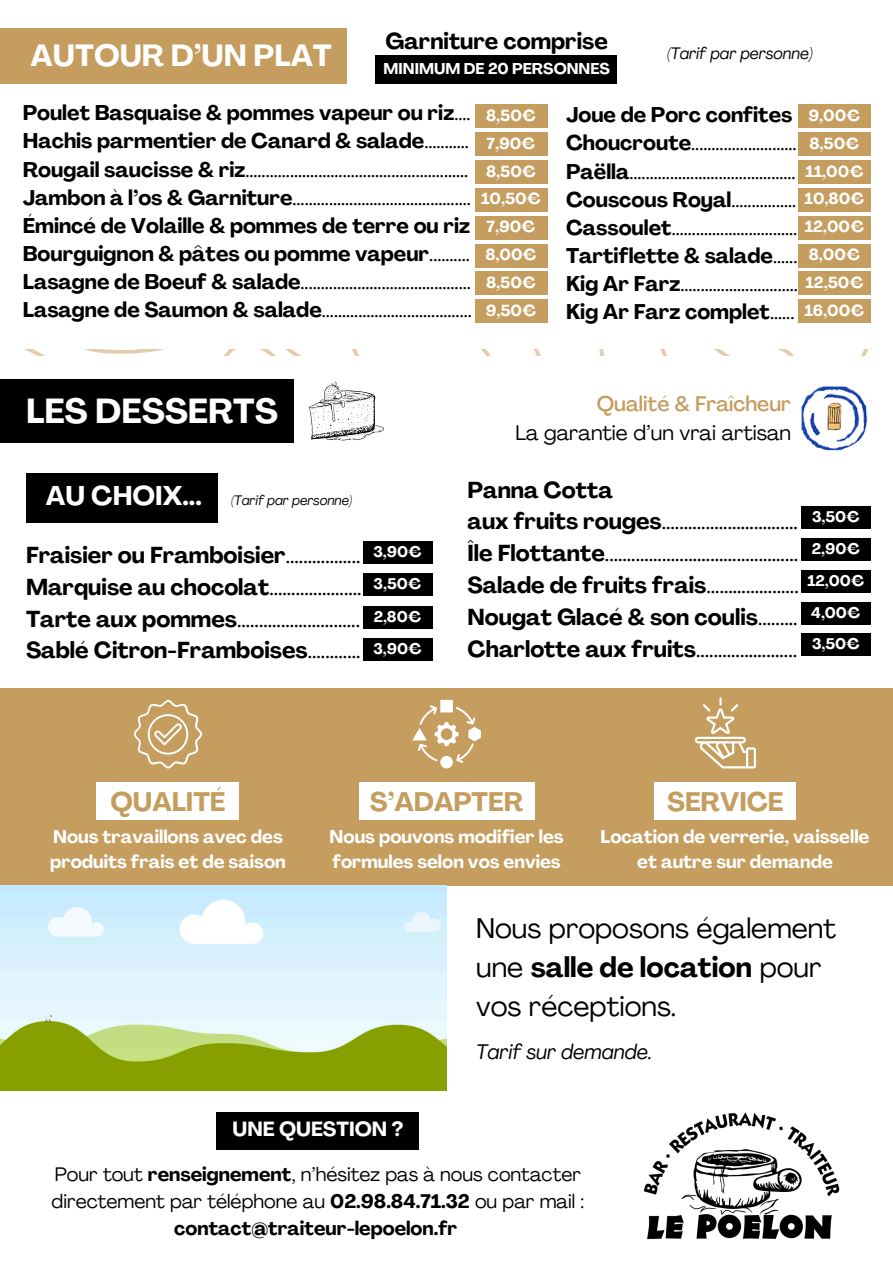
<style>
.page{position:relative;width:893px;height:1263px;background:#fff}
.page>*{position:absolute;margin:0;border:0;box-sizing:border-box;transform-origin:0 0}
.t1{font:700 34.35px "Agrandir";color:#fff}
.t2{font:700 30.22px "Agrandir";color:#fff}
.t3{font:28.05px/39px "Agrandir";color:#000}
.t4{font:700 26.78px "Agrandir";color:#fff}
.t5{font:700 26.47px "Agrandir";color:#c59d5f}
.t6{font:22.73px/31.9px "Agrandir";color:#000;text-align:justify}
.t7{font:700 22.65px "Agrandir";color:#000}
.t8{font:700 21px/28.1px "Agrandir";color:#000}
.t9{font:21px/28.1px "Agrandir";color:#000}
.t10{font:20.85px/28.8px "Agrandir";color:#000;text-align:right}
.t11{font:italic 20.85px "Agrandir";color:#000}
.t12{font:700 20.17px "Agrandir";color:#fff}
.t13{font:19.35px/27.1px "Agrandir";color:#000;text-align:center}
.t14{font:700 18.23px/25.3px "Agrandir";color:#fff}
.t15{font:italic 16.42px "Agrandir";color:#000}
.t16{font:700 15.83px "Agrandir";color:#fff}
.t17{font:700 15.45px "Agrandir";color:#fff}
.t18{font:700 15.15px "Agrandir";color:#fff}
.t19{font:italic 13.65px "Agrandir";color:#000}
.s1{font-weight:400}
.s2{font-weight:700}
.s3{font-weight:500;color:#c59d5f}
</style>
<div class="page">
<div style="left:0;top:28px;width:347px;height:55px;background:#c59d5f"></div>
<div style="left:475px;top:104px;width:72px;height:24px;background:#c59d5f"></div>
<div style="left:475px;top:132px;width:72px;height:24px;background:#c59d5f"></div>
<div style="left:475px;top:160px;width:72px;height:24px;background:#c59d5f"></div>
<div style="left:475px;top:188px;width:72px;height:24px;background:#c59d5f"></div>
<div style="left:475px;top:216px;width:72px;height:24px;background:#c59d5f"></div>
<div style="left:475px;top:244px;width:72px;height:24px;background:#c59d5f"></div>
<div style="left:475px;top:271px;width:72px;height:24px;background:#c59d5f"></div>
<div style="left:475px;top:299px;width:72px;height:24px;background:#c59d5f"></div>
<div style="left:798px;top:104px;width:72px;height:24px;background:#c59d5f"></div>
<div style="left:798px;top:132px;width:72px;height:24px;background:#c59d5f"></div>
<div style="left:798px;top:160px;width:72px;height:24px;background:#c59d5f"></div>
<div style="left:798px;top:188px;width:72px;height:24px;background:#c59d5f"></div>
<div style="left:798px;top:216px;width:72px;height:24px;background:#c59d5f"></div>
<div style="left:798px;top:244px;width:72px;height:24px;background:#c59d5f"></div>
<div style="left:798px;top:271px;width:72px;height:24px;background:#c59d5f"></div>
<div style="left:798px;top:299px;width:72px;height:24px;background:#c59d5f"></div>
<div style="left:375px;top:55px;width:242px;height:28px;background:#000"></div>
<div style="left:0;top:380px;width:294px;height:63px;background:#000"></div>
<div style="left:363px;top:541px;width:69px;height:23px;background:#000"></div>
<div style="left:801px;top:506px;width:69px;height:23px;background:#000"></div>
<div style="left:801px;top:538px;width:69px;height:23px;background:#000"></div>
<div style="left:801px;top:570px;width:69px;height:23px;background:#000"></div>
<div style="left:801px;top:602px;width:69px;height:23px;background:#000"></div>
<div style="left:801px;top:633px;width:69px;height:23px;background:#000"></div>
<div style="left:363px;top:573px;width:69px;height:23px;background:#000"></div>
<div style="left:363px;top:606px;width:69px;height:23px;background:#000"></div>
<div style="left:363px;top:638px;width:69px;height:23px;background:#000"></div>
<div style="left:26px;top:473px;width:192px;height:50px;background:#000"></div>
<svg style="left:308px;top:382px;width:76px;height:59px"></svg>
<div style="left:0;top:688px;width:893px;height:198px;background:#c59d5f"></div>
<div style="left:97px;top:782px;width:142px;height:38px;background:#fff"></div>
<div style="left:359px;top:782px;width:175px;height:38px;background:#fff"></div>
<div style="left:654px;top:782px;width:141px;height:38px;background:#fff"></div>
<svg style="left:96px;top:699px;width:107px;height:89px"></svg>
<svg style="left:412px;top:700px;width:69px;height:68px"></svg>
<svg style="left:695px;top:697px;width:61px;height:71px"></svg>
<div style="left:217px;top:1113px;width:202px;height:37px;background:#000"></div>
<img style="left:643px;top:1112px;width:197px;height:128px">
<img style="left:801px;top:386px;width:67px;height:65px">
<img style="left:0;top:886px;width:446px;height:204px">
<h4 class="t2" style="left:31px;top:44px;width:303px">AUTOUR D’UN PLAT</h4>
<p class="t7" style="left:385px;top:32px;width:224px">Garniture comprise</p>
<h2 class="t17" style="left:383px;top:62px;width:228px">MINIMUM DE 20 PERSONNES</h2>
<h4 class="t15" style="left:667px;top:46px;width:147px">(Tarif par personne)</h4>
<p class="t8" style="left:23px;top:101px;width:450px">Poulet Basquaise &amp; pommes vapeur ou riz<span class="s1">....<br></span>Hachis parmentier de Canard &amp; salade<span class="s1">...........<br></span>Rougail saucisse &amp; riz<span class="s1">.......................................................<br></span>Jambon à l’os &amp; Garniture<span class="s1">............................................<br></span>Émincé de Volaille &amp; pommes de terre ou riz Bourguignon &amp; pâtes ou pomme vapeur<span class="s1">..........<br></span>Lasagne de Boeuf &amp; salade<span class="s1">..........................................<br></span>Lasagne de Saumon &amp; salade<span class="s1">.....................................</span></p>
<h6 class="t16" style="left:486px;top:109px;width:51px">8,50€</h6>
<p class="t16" style="left:486px;top:137px;width:50px">7,90€</p>
<p class="t16" style="left:486px;top:165px;width:51px">8,50€</p>
<p class="t16" style="left:481px;top:193px;width:61px">10,50€</p>
<p class="t16" style="left:486px;top:220px;width:50px">7,90€</p>
<h3 class="t16" style="left:485px;top:248px;width:53px">8,00€</h3>
<h6 class="t16" style="left:486px;top:276px;width:51px">8,50€</h6>
<p class="t16" style="left:486px;top:304px;width:52px">9,50€</p>
<p class="t9" style="left:566px;top:103px;width:233px"><span class="s2">Joue de Porc confites Choucroute</span>..........................<br><span class="s2">Paëlla</span>.........................................<br><span class="s2">Couscous Royal</span>................<br><span class="s2">Cassoulet</span>...............................<br><span class="s2">Tartiflette &amp; salade</span>......<br><span class="s2">Kig Ar Farz</span>.............................<br><span class="s2">Kig Ar Farz complet</span>......</p>
<p class="t16" style="left:808px;top:109px;width:53px">9,00€</p>
<p class="t16" style="left:809px;top:137px;width:51px">8,50€</p>
<p class="t16" style="left:805px;top:165px;width:59px">11,00€</p>
<p class="t16" style="left:804px;top:193px;width:61px">10,80€</p>
<p class="t16" style="left:805px;top:220px;width:61px">12,00€</p>
<h4 class="t16" style="left:809px;top:248px;width:53px">8,00€</h4>
<p class="t16" style="left:805px;top:276px;width:59px">12,50€</p>
<p class="t16" style="left:804px;top:304px;width:61px">16,00€</p>
<h5 class="t1" style="left:26px;top:397px;width:253px">LES DESSERTS</h5>
<p class="t10" style="left:515px;top:391px;width:277px"><span class="s3">Qualité &amp; Fraîcheur<br></span>La garantie d’un vrai artisan</p>
<h6 class="t4" style="left:46px;top:485px;width:157px">AU CHOIX...</h6>
<p class="t19" style="left:231px;top:495px;width:122px">(Tarif par personne)</p>
<p class="t6" style="left:26px;top:541px;width:337px"><span class="s2">Fraisier ou Framboisier</span>.................<br><span class="s2">Marquise au chocolat</span>.....................<br><span class="s2">Tarte aux pommes</span>............................<br><span class="s2">Sablé Citron-Framboises</span>............</p>
<h6 class="t18" style="left:373px;top:545px;width:50px">3,90€</h6>
<p class="t18" style="left:374px;top:578px;width:49px">3,50€</p>
<p class="t18" style="left:374px;top:610px;width:49px">2,80€</p>
<p class="t18" style="left:373px;top:643px;width:50px">3,90€</p>
<p class="t6" style="left:467px;top:476px;width:333px;text-align:left"><span class="s2">Panna Cotta<br>aux fruits rouges</span>...............................<br><span class="s2">Île Flottante</span>............................................<br><span class="s2">Salade de fruits frais</span>.....................<br><span class="s2">Nougat Glacé &amp; son coulis</span>.........<br><span class="s2">Charlotte aux fruits</span>.......................</p>
<p class="t18" style="left:812px;top:511px;width:49px">3,50€</p>
<p class="t18" style="left:812px;top:542px;width:49px">2,90€</p>
<p class="t18" style="left:807px;top:575px;width:58px">12,00€</p>
<p class="t18" style="left:811px;top:606px;width:51px">4,00€</p>
<p class="t18" style="left:812px;top:638px;width:49px">3,50€</p>
<p class="t5" style="left:110px;top:791px;width:117px">QUALITÉ</p>
<p class="t14" style="left:50px;top:826px;width:237px">Nous travaillons avec des produits frais et de saison</p>
<p class="t14" style="left:329px;top:826px;width:235px">Nous pouvons modifier les formules selon vos envies</p>
<p class="t14" style="left:600px;top:826px;width:270px;text-align:center">Location de verrerie, vaisselle et autre sur demande</p>
<p class="t5" style="left:370px;top:791px;width:155px">S’ADAPTER</p>
<p class="t5" style="left:667px;top:791px;width:118px">SERVICE</p>
<p class="t3" style="left:476px;top:911px;width:361px">Nous proposons également une <span class="s2">salle de location</span> pour vos réceptions.</p>
<p class="t11" style="left:476px;top:1044px;width:177px">Tarif sur demande.</p>
<p class="t12" style="left:232px;top:1121px;width:172px">UNE QUESTION ?</p>
<h1 class="t13" style="left:52px;top:1162px;width:534px">Pour tout <span class="s2">renseignement</span>, n’hésitez pas à nous contacter directement par téléphone au <span class="s2">02.98.84.71.32</span> ou par mail : <span class="s2">contact@traiteur-lepoelon.fr</span></h1>
</div>
